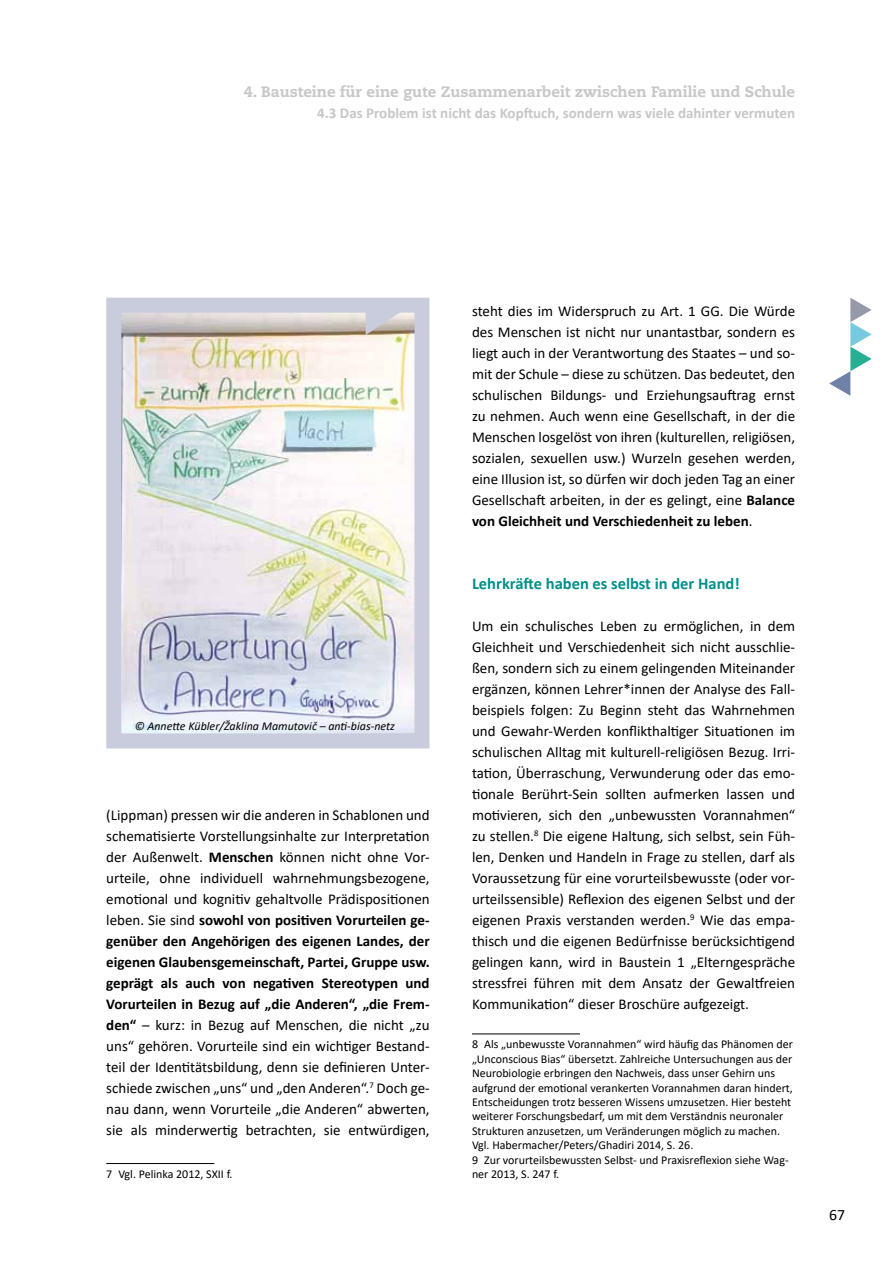
<style>
.page{position:relative;width:893px;height:1263px;background:#fff}
.page>*{position:absolute;margin:0;border:0;box-sizing:border-box;transform-origin:0 0}
.t1{font:700 16.5px "Calibri";color:#008f8b}
.t2{font:15.75px "Calibri";color:#000}
.t3{font:15px/21px "Calibri";color:#000;text-align:justify}
.t4{font:700 15px "Calibri";color:#c6c7c8}
.t5{font:800 15px "Caecilia LT Std";color:#c6c7c8}
.t6{font:12px/14.4px "Calibri";color:#000}
.t7{font:italic 12px "Calibri";color:#000}
.s1{font-weight:700}
</style>
<div class="page">
<svg style="left:829px;top:298px;width:43px;height:98px"></svg>
<hr style="left:472px;top:1033px;width:108px;height:1px;background:#000">
<hr style="left:106px;top:1163px;width:108px;height:1px;background:#000">
<img style="left:122px;top:314px;width:291px;height:418px">
<div style="left:106px;top:298px;width:323px;height:450px;border:15px solid #c8ccdc"></div>
<svg style="left:366px;top:307px;width:40px;height:28px"></svg>
<p class="t5" style="left:244px;top:82px;width:553px">4. Bausteine für eine gute Zusammenarbeit zwischen Familie und Schule</p>
<p class="t4" style="left:317px;top:102px;width:479px">4.3 Das Problem ist nicht das Kopftuch, sondern was viele dahinter vermuten</p>
<p class="t7" style="left:135px;top:717px;width:262px">© Annette Kübler/Žaklina Mamutovič – anti-bias-netz</p>
<p class="t3" style="left:106px;top:804px;width:325px">(Lippman) pressen wir die anderen in Schablonen und schematisierte Vorstellungsinhalte zur Interpretation der Außenwelt. <span class="s1">Menschen</span> können nicht ohne Vor&shy;urteile, ohne individuell wahrnehmungsbezogene, emotional und kognitiv gehaltvolle Prädispositionen leben. Sie sind <span class="s1">sowohl von positiven Vorurteilen ge&shy;genüber den Angehörigen des eigenen Landes, der eigenen Glaubensgemeinschaft, Partei, Gruppe usw. geprägt als auch von negativen Stereotypen und Vorurteilen in Bezug auf „die Anderen“, „die Frem&shy;den“</span> – kurz: in Bezug auf Menschen, die nicht „zu uns“ gehören. Vorurteile sind ein wichtiger Bestand&shy;teil der Identitätsbildung, denn sie definieren Unter&shy;schiede zwischen „uns“ und „den Anderen“.<sup>7</sup> Doch ge&shy;nau dann, wenn Vorurteile „die Anderen“ abwerten, sie als minderwertig betrachten, sie entwürdigen,</p>
<p class="t6" style="left:106px;top:1166px;width:128px">7 Vgl. Pelinka 2012, SXII f.</p>
<p class="t3" style="left:472px;top:300px;width:325px">steht dies im Widerspruch zu Art. 1 GG. Die Würde des Menschen ist nicht nur unantastbar, sondern es liegt auch in der Verantwortung des Staates – und so&shy;mit der Schule – diese zu schützen. Das bedeutet, den schulischen Bildungs- und Erziehungsauftrag ernst zu nehmen. Auch wenn eine Gesellschaft, in der die Menschen losgelöst von ihren (kulturellen, religiösen, sozialen, sexuellen usw.) Wurzeln gesehen werden, eine Illusion ist, so dürfen wir doch jeden Tag an einer Gesellschaft arbeiten, in der es gelingt, eine <span class="s1">Balance von Gleichheit und Verschiedenheit zu leben</span>.</p>
<p class="t1" style="left:472px;top:572px;width:269px">Lehrkräfte haben es selbst in der Hand!</p>
<p class="t3" style="left:472px;top:615px;width:325px">Um ein schulisches Leben zu ermöglichen, in dem Gleichheit und Verschiedenheit sich nicht ausschlie&shy;ßen, sondern sich zu einem gelingenden Miteinander ergänzen, können Lehrer*innen der Analyse des Fall&shy;beispiels folgen: Zu Beginn steht das Wahrnehmen und Gewahr-Werden konflikthaltiger Situationen im schulischen Alltag mit kulturell-religiösen Bezug. Irri&shy;tation, Überraschung, Verwunderung oder das emo&shy;tionale Berührt-Sein sollten aufmerken lassen und motivieren, sich den „unbewussten Vorannahmen“ zu stellen.<sup>8</sup> Die eigene Haltung, sich selbst, sein Füh&shy;len, Denken und Handeln in Frage zu stellen, darf als Voraussetzung für eine vorurteilsbewusste (oder vor&shy;urteilssensible) Reflexion des eigenen Selbst und der eigenen Praxis verstanden werden.<sup>9</sup> Wie das empa&shy;thisch und die eigenen Bedürfnisse berücksichtigend gelingen kann, wird in Baustein 1 „Elterngespräche stressfrei führen mit dem Ansatz der Gewaltfreien Kommunikation“ dieser Broschüre aufgezeigt.</p>
<p class="t6" style="left:472px;top:1037px;width:322px">8 Als „unbewusste Vorannahmen“ wird häufig das Phänomen der „Unconscious Bias“ übersetzt. Zahlreiche Untersuchungen aus der Neurobiologie erbringen den Nachweis, dass unser Gehirn uns aufgrund der emotional verankerten Vorannahmen daran hindert, Entscheidungen trotz besseren Wissens umzusetzen. Hier besteht weiterer Forschungsbedarf, um mit dem Verständnis neuronaler Strukturen anzusetzen, um Veränderungen möglich zu machen.<br>Vgl. Habermacher/Peters/Ghadiri 2014, S. 26.<br>9 Zur vorurteilsbewussten Selbst- und Praxisreflexion siehe Wag&shy;ner 2013, S. 247 f.</p>
<p class="t2" style="left:829px;top:1204px;width:17px">67</p>
</div>
